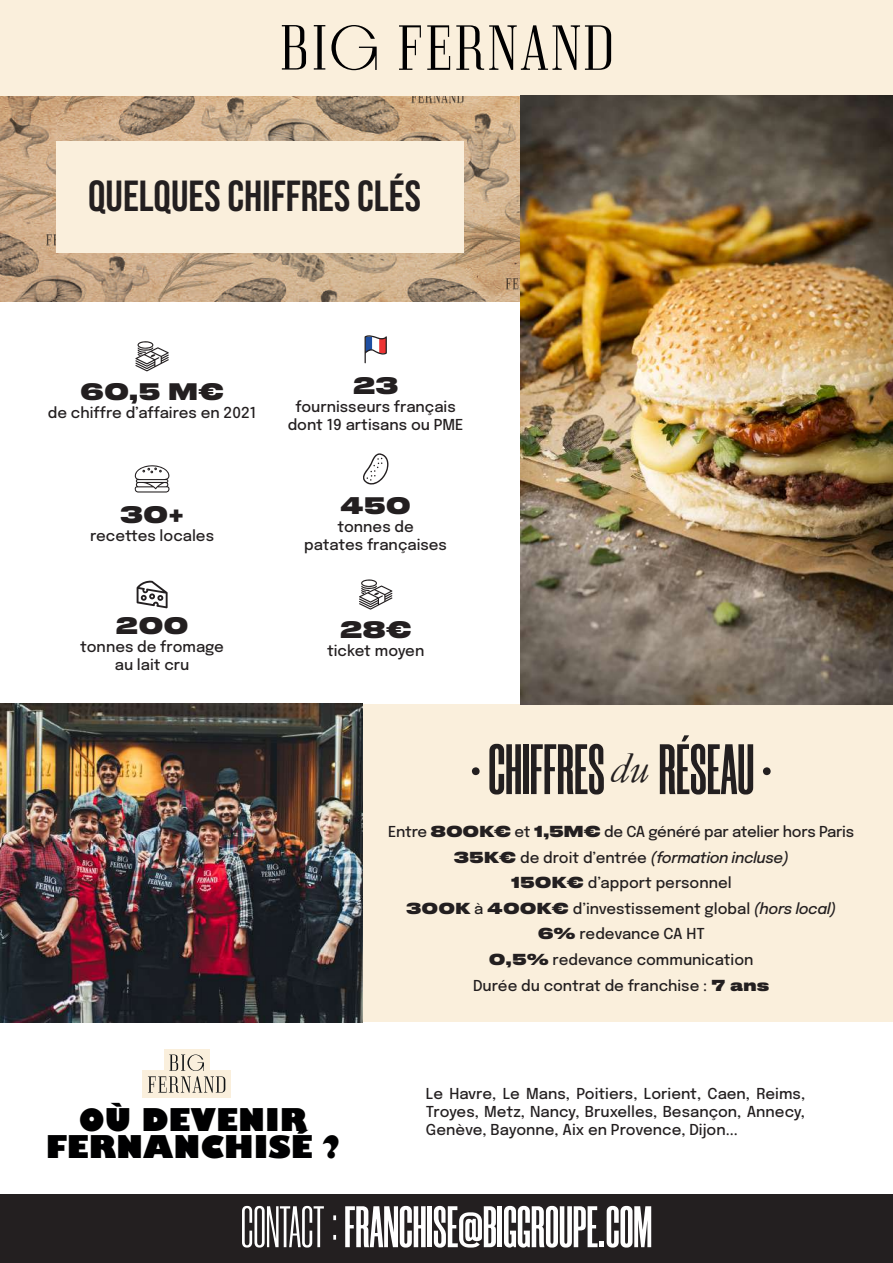
<style>
.page{position:relative;width:893px;height:1263px;background:#fff}
.page>*{position:absolute;margin:0;border:0;box-sizing:border-box;transform-origin:0 0}
.t1{font:700 71.25px "Morganite";color:#231f20}
.t2{font:700 58.5px "Morganite";color:#fff}
.t3{font:43.5px "Bebas Neue";color:#231f20}
.t4{font:800 30.6px/27.5px "Gill Sans";color:#000001;text-align:center}
.t5{font:22.5px "Druk Text Wide Super";color:#231f20}
.t6{font:500 15px/25.5px "Epilogue";color:#231f20;text-align:center}
.s1{font-family:"Druk Text Wide Super";font-weight:400}
.s2{font-style:italic}
.s3{font-weight:400}
</style>
<div class="page">
<div style="left:0;top:705px;width:893px;height:317px;background:#faefdc"></div>
<img style="left:0;top:95px;width:521px;height:206px">
<div style="left:56px;top:141px;width:408px;height:112px;background:#faefdc"></div>
<div style="left:164px;top:1049px;width:45px;height:28px;background:#faefdc"></div>
<div style="left:142px;top:1070px;width:89px;height:28px;background:#faefdc"></div>
<svg style="left:148px;top:1054px;width:77px;height:39px"></svg>
<div style="left:0;top:0;width:893px;height:95px;background:#faefdc"></div>
<svg style="left:399px;top:25px;width:22px;height:45px"></svg>
<svg style="left:427px;top:25px;width:23px;height:45px"></svg>
<svg style="left:456px;top:25px;width:155px;height:45px"></svg>
<svg style="left:331px;top:25px;width:46px;height:45px"></svg>
<svg style="left:282px;top:25px;width:24px;height:45px"></svg>
<svg style="left:314px;top:25px;width:11px;height:45px"></svg>
<svg style="left:363px;top:453px;width:25px;height:32px"></svg>
<svg style="left:135px;top:465px;width:34px;height:27px"></svg>
<svg style="left:365px;top:335px;width:22px;height:28px"></svg>
<svg style="left:135px;top:341px;width:34px;height:30px"></svg>
<svg style="left:359px;top:579px;width:33px;height:31px"></svg>
<svg style="left:137px;top:581px;width:31px;height:27px"></svg>
<img style="left:521px;top:95px;width:372px;height:610px">
<img style="left:0;top:704px;width:362px;height:318px">
<div style="left:0;top:1194px;width:893px;height:69px;background:#231f20"></div>
<h3 class="t3" style="left:88px;top:172px;width:334px">QUELQUES CHIFFRES CLÉS</h3>
<h3 class="t5" style="left:80px;top:372px;width:145px">60,5 M€</h3>
<p class="t6" style="left:48px;top:399px;width:210px">de chiffre d’affaires en 2021</p>
<h3 class="t5" style="left:120px;top:495px;width:65px">30+</h3>
<p class="t6" style="left:90px;top:522px;width:125px">recettes locales</p>
<h3 class="t5" style="left:115px;top:606px;width:75px">200</h3>
<p class="t6" style="left:80px;top:637px;width:145px;line-height:18px">tonnes de fromage au lait cru</p>
<h3 class="t5" style="left:353px;top:366px;width:47px">23</h3>
<p class="t6" style="left:288px;top:397px;width:177px;line-height:18px">fournisseurs français dont 19 artisans ou PME</p>
<h3 class="t5" style="left:340px;top:486px;width:72px">450</h3>
<p class="t6" style="left:304px;top:517px;width:144px;line-height:18px">tonnes de<br>patates françaises</p>
<h3 class="t5" style="left:340px;top:609px;width:74px">28€</h3>
<p class="t6" style="left:327px;top:637px;width:99px">ticket moyen</p>
<h1 class="t1" style="left:471px;top:733px;width:302px">• CHIFFRES <sup>du</sup> RÉSEAU •</h1>
<p class="t6" style="left:388px;top:818px;width:467px">Entre <span class="s1">800K€</span> et <span class="s1">1,5M€</span> de CA généré par atelier hors Paris <span class="s1">35K€</span> de droit d’entrée <span class="s2">(formation incluse)<br></span><span class="s1">150K€</span> d’apport personnel<br><span class="s1">300K</span> à <span class="s1">400K€</span> d’investissement global <span class="s2">(hors local)<br></span><span class="s1">6%</span> redevance CA HT<br><span class="s1">0,5%</span> redevance communication<br>Durée du contrat de franchise : <span class="s1">7 ans</span></p>
<h3 class="t4" style="left:46px;top:1106px;width:296px">OÙ DEVENIR<br>FERNANCHISÉ ?</h3>
<p class="t6" style="left:426px;top:1084px;width:381px;line-height:18px;text-align:justify">Le Havre, Le Mans, Poitiers, Lorient, Caen, Reims, Troyes, Metz, Nancy, Bruxelles, Besançon, Annecy, Genève, Bayonne, Aix en Provence, Dijon...</p>
<h2 class="t2" style="left:241px;top:1197px;width:413px"><span class="s3">CONTACT :</span> FRANCHISE@BIGGROUPE.COM</h2>
</div>
